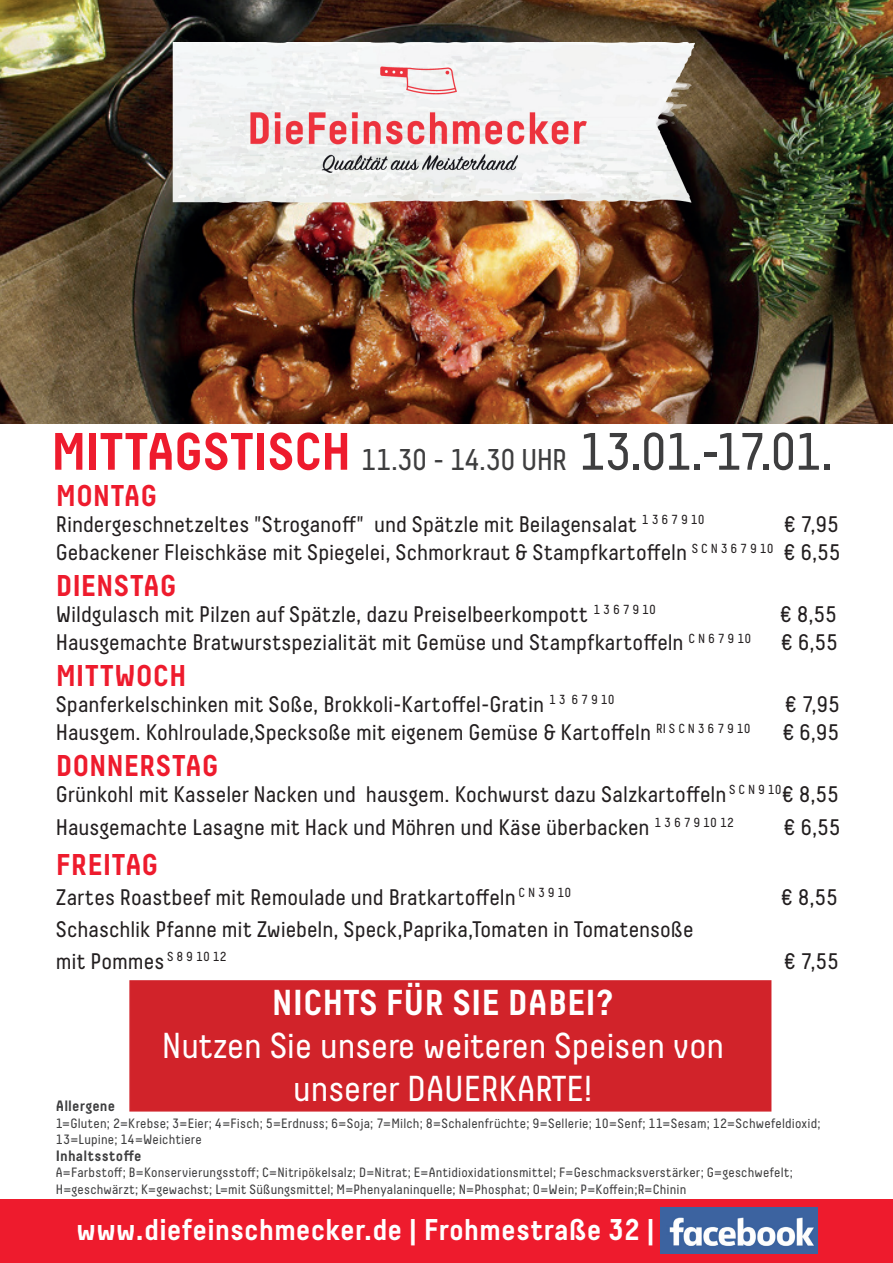
<style>
.page{position:relative;width:893px;height:1263px;background:#fff}
.page>*{position:absolute;margin:0;border:0;box-sizing:border-box;transform-origin:0 0}
.t1{font:36px/43.2px "Decima Pro";color:#fff;text-align:center}
.t2{font:700 36px "Decima Pro";color:#fff}
.t3{font:700 30px "Decima Pro";letter-spacing:-.005em;color:#ee1b2d}
.t4{font:700 30px "Decima Pro";letter-spacing:-.005em;color:#fff}
.t5{font:30px "Decima Pro";letter-spacing:-.03em;color:#3e3e3f}
.t6{font:22.5px/28.5px "Decima Pro";color:#231f20}
.t7{font:700 15px "Decima Pro";letter-spacing:.01em;color:#3e3e3f}
.t8{font:13.5px/16.5px "Decima Pro";letter-spacing:.015em;color:#3e3e3f}
.s1{font-weight:700;font-size:52.5px;color:#ee1b2d}
.s2{font-size:52.5px}
</style>
<div class="page">
<img style="left:0;top:0;width:893px;height:424px">
<img style="left:172px;top:43px;width:523px;height:160px">
<div style="left:0;top:1199px;width:893px;height:64px;background:#ee1b2d"></div>
<img style="left:660px;top:1207px;width:157px;height:46px">
<div style="left:129px;top:980px;width:642px;height:131px;background:#d1232a;border:2px solid #d1232a"></div>
<h2 class="t5" style="left:51px;top:442px;width:783px"><span class="s1">MITTAGSTISCH</span> 11.30 - 14.30 UHR <span class="s2">13.01.-17.01.</span></h2>
<h2 class="t3" style="left:56px;top:478px;width:103px">MONTAG</h2>
<p class="t6" style="left:56px;top:510px;width:650px">Rindergeschnetzeltes "Stroganoff" und Spätzle mit Beilagensalat <sup>1</sup> <sup>3</sup> <sup>6</sup> <sup>7</sup> <sup>9</sup> <sup>10</sup></p>
<p class="t6" style="left:56px;top:510px;width:786px;text-align:right">€ 7,95<br>Gebackener Fleischkäse mit Spiegelei, Schmorkraut &amp; Stampfkartoffeln <sup>S</sup> <sup>C</sup> <sup>N</sup> <sup>3</sup> <sup>6</sup> <sup>7</sup> <sup>9</sup> <sup>10</sup> € 6,55</p>
<h2 class="t3" style="left:56px;top:568px;width:122px">DIENSTAG</h2>
<p class="t6" style="left:56px;top:600px;width:602px">Wildgulasch mit Pilzen auf Spätzle, dazu Preiselbeerkompott <sup>1</sup> <sup>3</sup> <sup>6</sup> <sup>7</sup> <sup>9</sup> <sup>10</sup></p>
<p class="t6" style="left:780px;top:600px;width:58px">€ 8,55</p>
<p class="t6" style="left:56px;top:628px;width:697px">Hausgemachte Bratwurstspezialität mit Gemüse und Stampfkartoffeln <sup>C</sup> <sup>N</sup> <sup>6</sup> <sup>7</sup> <sup>9</sup> <sup>10</sup></p>
<p class="t6" style="left:781px;top:628px;width:58px">€ 6,55</p>
<h2 class="t3" style="left:56px;top:658px;width:132px">MITTWOCH</h2>
<p class="t6" style="left:56px;top:690px;width:560px">Spanferkelschinken mit Soße, Brokkoli-Kartoffel-Gratin <sup>1</sup> <sup>3</sup> <sup>6</sup> <sup>7</sup> <sup>9</sup> <sup>10</sup></p>
<p class="t6" style="left:785px;top:690px;width:57px">€ 7,95</p>
<p class="t6" style="left:56px;top:718px;width:696px">Hausgem. Kohlroulade,Specksoße mit eigenem Gemüse &amp; Kartoffeln <sup>RI</sup> <sup>S</sup> <sup>C</sup> <sup>N</sup> <sup>3</sup> <sup>6</sup> <sup>7</sup> <sup>9</sup> <sup>10</sup></p>
<p class="t6" style="left:782px;top:718px;width:58px">€ 6,95</p>
<h2 class="t3" style="left:56px;top:748px;width:164px">DONNERSTAG</h2>
<p class="t6" style="left:56px;top:777px;width:785px;line-height:32.7px">Grünkohl mit Kasseler Nacken und hausgem. Kochwurst dazu Salzkartoffeln <sup>S</sup> <sup>C</sup> <sup>N</sup> <sup>9</sup> <sup>10</sup>€ 8,55<br>Hausgemachte Lasagne mit Hack und Möhren und Käse überbacken <sup>1</sup> <sup>3</sup> <sup>6</sup> <sup>7</sup> <sup>9</sup> <sup>10</sup> <sup>12</sup></p>
<p class="t6" style="left:784px;top:812px;width:58px">€ 6,55</p>
<h2 class="t3" style="left:56px;top:846px;width:104px">FREITAG</h2>
<p class="t6" style="left:56px;top:882px;width:517px">Zartes Roastbeef mit Remoulade und Bratkartoffeln <sup>C</sup> <sup>N</sup> <sup>3</sup> <sup>9</sup> <sup>10</sup></p>
<p class="t6" style="left:781px;top:882px;width:58px">€ 8,55</p>
<p class="t6" style="left:56px;top:914px;width:639px;line-height:31.2px">Schaschlik Pfanne mit Zwiebeln, Speck,Paprika,Tomaten in Tomatensoße mit Pommes <sup>S</sup> <sup>8</sup> <sup>9</sup> <sup>10</sup> <sup>12</sup></p>
<p class="t6" style="left:784px;top:946px;width:57px">€ 7,55</p>
<h1 class="t2" style="left:272px;top:981px;width:344px">NICHTS FÜR SIE DABEI?</h1>
<h1 class="t1" style="left:162px;top:1024px;width:564px">Nutzen Sie unsere weiteren Speisen von unserer DAUERKARTE!</h1>
<p class="t7" style="left:56px;top:1097px;width:61px">Allergene</p>
<p class="t8" style="left:56px;top:1115px;width:766px">1=Gluten; 2=Krebse; 3=Eier; 4=Fisch; 5=Erdnuss; 6=Soja; 7=Milch; 8=Schalenfrüchte; 9=Sellerie; 10=Senf; 11=Sesam; 12=Schwefeldioxid;<br>13=Lupine; 14=Weichtiere</p>
<p class="t7" style="left:56px;top:1147px;width:87px">Inhaltsstoffe</p>
<p class="t8" style="left:56px;top:1164px;width:738px">A=Farbstoff; B=Konservierungsstoff; C=Nitripökelsalz; D=Nitrat; E=Antidioxidationsmittel; F=Geschmacksverstärker; G=geschwefelt;<br>H=geschwärzt; K=gewachst; L=mit Süßungsmittel; M=Phenyalaninquelle; N=Phosphat; O=Wein; P=Koffein;R=Chinin</p>
<h2 class="t4" style="left:76px;top:1211px;width:580px">www.diefeinschmecker.de | Frohmestraße 32 |</h2>
</div>
